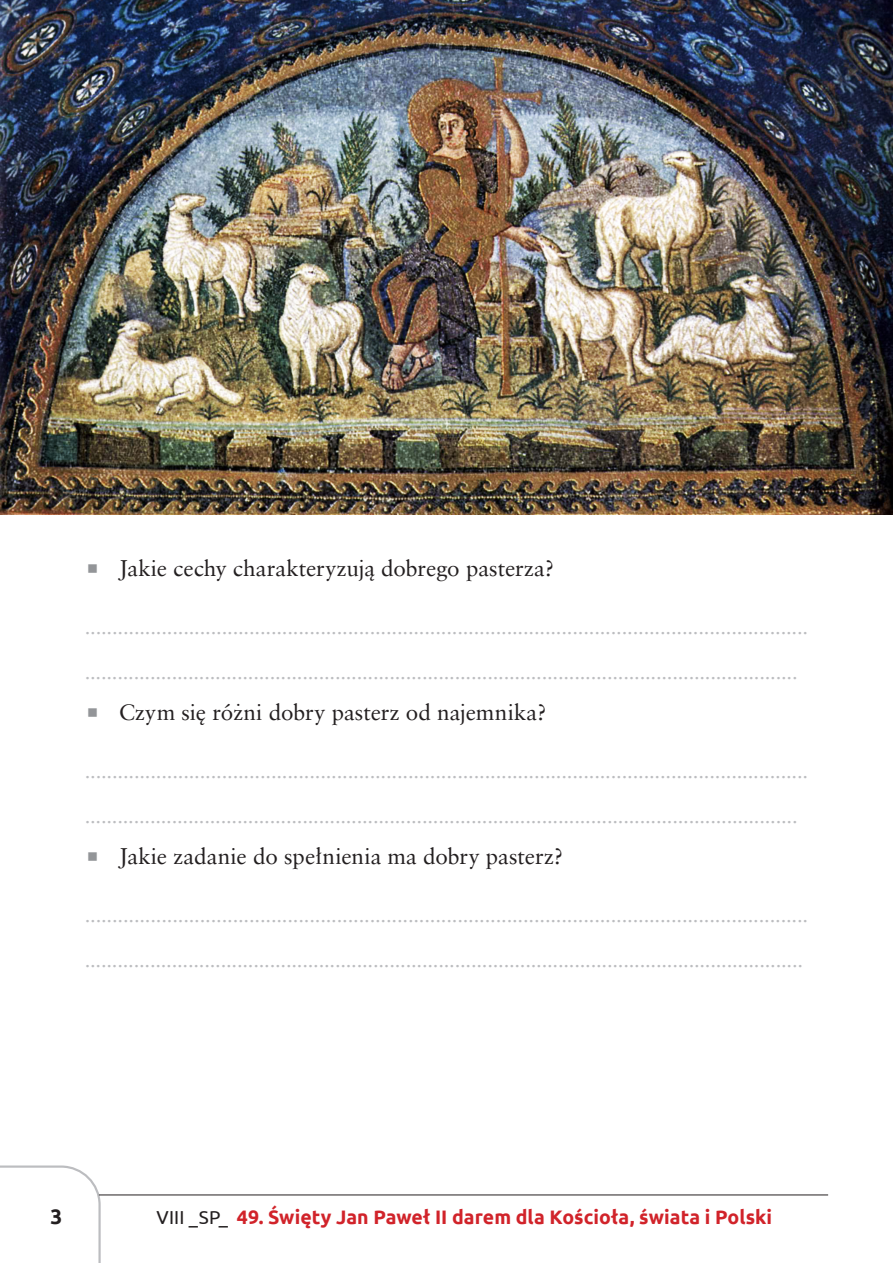
<style>
.page{position:relative;width:893px;height:1263px;background:#fff}
.page>*{position:absolute;margin:0;border:0;box-sizing:border-box;transform-origin:0 0}
.t1{font:22.5px "Class Garmnd EU Normal";color:#231f20}
.t2{font:700 21px "Ubuntu";color:#231f20}
.Tekst_G_KULKAT{font:19.5px "Class Garmnd EU Normal";color:#bcbdc0}
.t3{font:700 19.5px "Ubuntu";color:#d1232a}
.s1{font-weight:400;font-size:18.75px;color:#231f20}
</style>
<div class="page">
<svg style="left:0;top:1165px;width:101px;height:98px"></svg>
<hr style="left:99px;top:1195px;width:729px;height:1px;background:#231f20">
<img style="left:0;top:0;width:893px;height:515px">
<p class="t1" style="left:119px;top:554px;width:437px">Jakie cechy charakteryzują dobrego pasterza?</p>
<p class="Tekst_G_KULKAT" style="left:85px;top:615px;width:725px">....................................................................................................................................</p>
<p class="Tekst_G_KULKAT" style="left:85px;top:660px;width:714px">...................................................................................................................................</p>
<p class="t1" style="left:119px;top:698px;width:429px">Czym się różni dobry pasterz od najemnika?</p>
<p class="Tekst_G_KULKAT" style="left:85px;top:759px;width:725px">....................................................................................................................................</p>
<p class="Tekst_G_KULKAT" style="left:85px;top:804px;width:714px">...................................................................................................................................</p>
<p class="t1" style="left:119px;top:842px;width:446px">Jakie zadanie do spełnienia ma dobry pasterz?</p>
<p class="Tekst_G_KULKAT" style="left:85px;top:903px;width:725px">....................................................................................................................................</p>
<p class="Tekst_G_KULKAT" style="left:85px;top:948px;width:720px">....................................................................................................................................</p>
<p class="t2" style="left:50px;top:1204px;width:13px">3</p>
<p class="t3" style="left:157px;top:1205px;width:617px"><span class="s1">VIII _SP_</span> 49. Święty Jan Paweł II darem dla Kościoła, świata i Polski</p>
</div>
